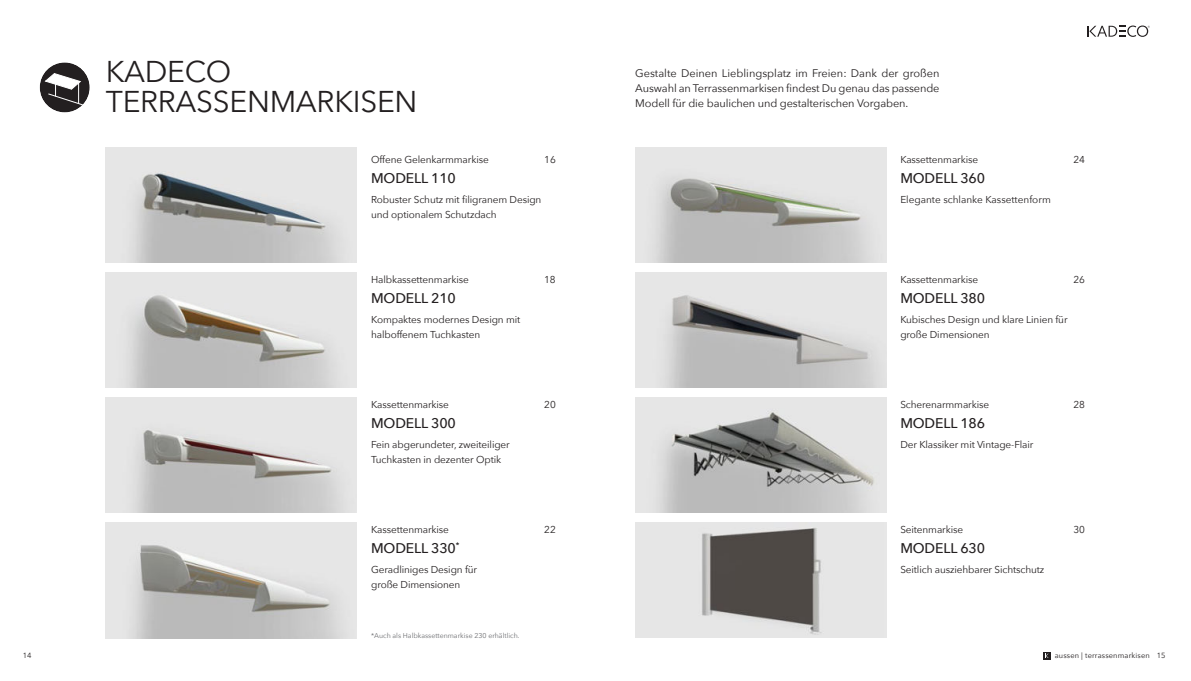
<style>
.page{position:relative;width:1191px;height:681px;background:#fff}
.page>*{position:absolute;margin:0;border:0;box-sizing:border-box;transform-origin:0 0}
.t1{font:30px/30px "Avenir Next";letter-spacing:-.01em;color:#231f20}
.t2{font:500 14px "Avenir Next";letter-spacing:-.01em;color:#231f20}
.t3{font:11px/15px "Avenir Next";letter-spacing:-.01em;color:#231f20;text-align:justify}
.t4{font:10px/15px "Avenir Next";letter-spacing:-.01em;color:#231f20}
.t5{font:7.5px "Avenir Next";letter-spacing:.02em;color:#231f20}
.t6{font:7px "Avenir Next";color:#6d6e71}
</style>
<div class="page">
<svg style="left:1087px;top:26px;width:62px;height:11px"></svg>
<img style="left:106px;top:147px;width:251px;height:115px">
<img style="left:106px;top:522px;width:251px;height:115px">
<img style="left:106px;top:272px;width:251px;height:115px">
<img style="left:635px;top:272px;width:251px;height:115px">
<img style="left:106px;top:397px;width:251px;height:115px">
<img style="left:635px;top:397px;width:251px;height:115px">
<img style="left:635px;top:147px;width:251px;height:115px">
<div style="left:40px;top:62px;width:50px;height:50px;background:#231f20;border-radius:50%"></div>
<svg style="left:44px;top:72px;width:43px;height:35px"></svg>
<img style="left:635px;top:522px;width:251px;height:115px">
<svg style="left:1043px;top:652px;width:7px;height:7px"></svg>
<svg style="left:1045px;top:653px;width:3px;height:4px"></svg>
<h1 class="t1" style="left:106px;top:58px;width:313px">KADECO<br>TERRASSENMARKISEN</h1>
<p class="t4" style="left:371px;top:152px;width:119px">Offene Gelenkarmmarkise</p>
<p class="t4" style="left:544px;top:152px;width:13px">16</p>
<h2 class="t2" style="left:371px;top:170px;width:86px">MODELL 110</h2>
<p class="t4" style="left:371px;top:191px;width:172px">Robuster Schutz mit filigranem Design und optionalem Schutzdach</p>
<p class="t4" style="left:371px;top:272px;width:99px">Halbkassettenmarkise</p>
<p class="t4" style="left:544px;top:272px;width:13px">18</p>
<h2 class="t2" style="left:371px;top:290px;width:86px">MODELL 210</h2>
<p class="t4" style="left:371px;top:312px;width:151px">Kompaktes modernes Design mit halboffenem Tuchkasten</p>
<p class="t4" style="left:371px;top:397px;width:79px">Kassettenmarkise</p>
<p class="t4" style="left:544px;top:397px;width:13px">20</p>
<h2 class="t2" style="left:371px;top:415px;width:86px">MODELL 300</h2>
<p class="t4" style="left:371px;top:437px;width:140px">Fein abgerundeter, zweiteiliger<br>Tuchkasten in dezenter Optik</p>
<p class="t4" style="left:371px;top:522px;width:79px">Kassettenmarkise</p>
<p class="t4" style="left:544px;top:522px;width:13px">22</p>
<h2 class="t2" style="left:371px;top:540px;width:90px">MODELL 330<sup>*</sup></h2>
<p class="t4" style="left:371px;top:562px;width:108px">Geradliniges Design für große Dimensionen</p>
<p class="t6" style="left:371px;top:631px;width:150px">*Auch als Halbkassettenmarkise 230 erhältlich.</p>
<p class="t3" style="left:635px;top:66px;width:306px">Gestalte Deinen Lieblingsplatz im Freien: Dank der großen Auswahl an Terrassenmarkisen findest Du genau das passende Modell für die baulichen und gestalterischen Vorgaben.</p>
<p class="t4" style="left:900px;top:152px;width:79px">Kassettenmarkise</p>
<p class="t4" style="left:1073px;top:152px;width:13px">24</p>
<h2 class="t2" style="left:900px;top:170px;width:86px">MODELL 360</h2>
<p class="t4" style="left:900px;top:192px;width:152px">Elegante schlanke Kassettenform</p>
<p class="t4" style="left:900px;top:272px;width:79px">Kassettenmarkise</p>
<p class="t4" style="left:1073px;top:272px;width:13px">26</p>
<h2 class="t2" style="left:900px;top:290px;width:86px">MODELL 380</h2>
<p class="t4" style="left:900px;top:312px;width:169px">Kubisches Design und klare Linien für große Dimensionen</p>
<p class="t4" style="left:900px;top:397px;width:90px">Scherenarmmarkise</p>
<p class="t4" style="left:1073px;top:397px;width:13px">28</p>
<h2 class="t2" style="left:900px;top:415px;width:86px">MODELL 186</h2>
<p class="t4" style="left:900px;top:437px;width:135px">Der Klassiker mit Vintage-Flair</p>
<p class="t4" style="left:900px;top:522px;width:64px">Seitenmarkise</p>
<p class="t4" style="left:1073px;top:522px;width:13px">30</p>
<h2 class="t2" style="left:900px;top:540px;width:86px">MODELL 630</h2>
<p class="t4" style="left:900px;top:562px;width:145px">Seitlich ausziehbarer Sichtschutz</p>
<p class="t5" style="left:1054px;top:651px;width:97px">aussen | terrassenmarkisen</p>
<p class="t5" style="left:23px;top:651px;width:10px">14</p>
<p class="t5" style="left:1156px;top:651px;width:10px">15</p>
</div>
